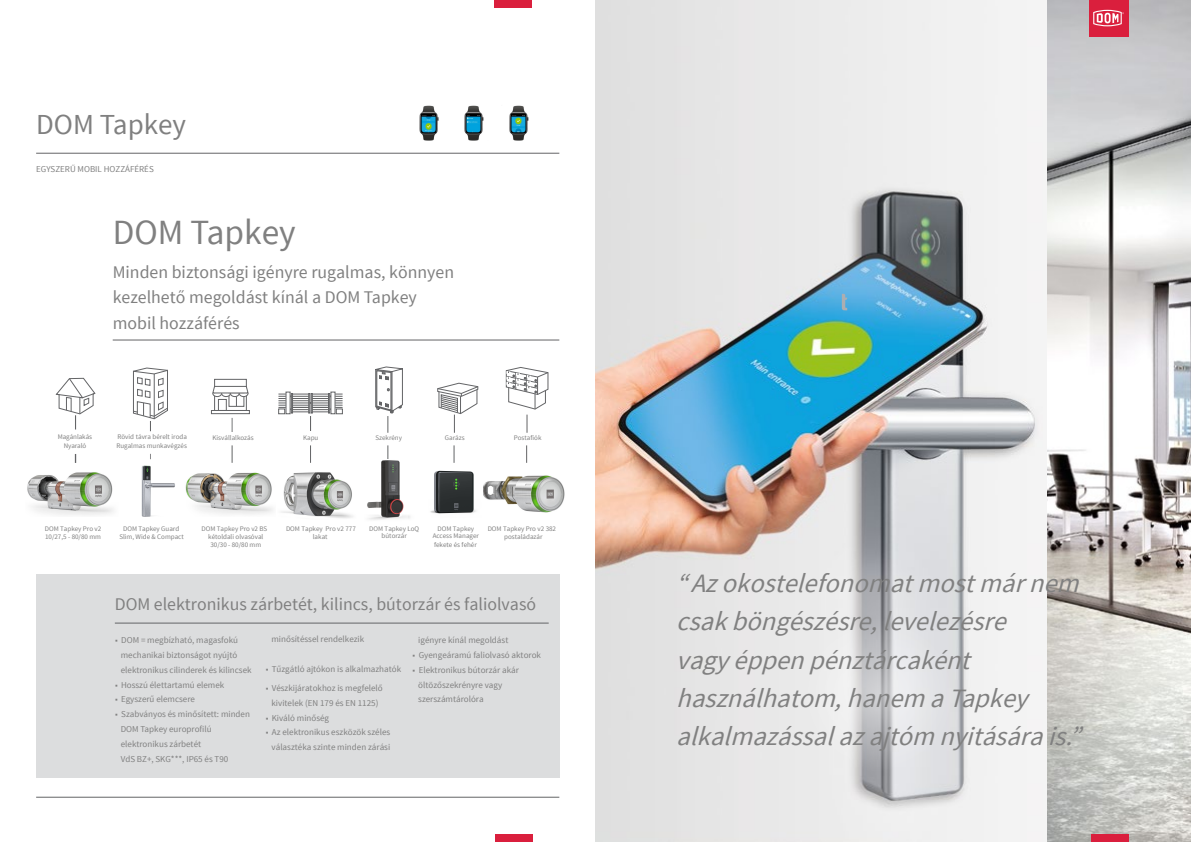
<style>
.page{position:relative;width:1191px;height:842px;background:#fff}
.page>*{position:absolute;margin:0;border:0;box-sizing:border-box;transform-origin:0 0}
.t1{font:35.4px "Source Sans Pro";color:#808080}
.t2{font:29px "Source Sans Pro";color:#808080}
.t3{font:italic 26.5px/38.3px "Source Sans Pro";color:#808080}
.t4{font:17.8px/25.5px "Source Sans Pro";color:#808080}
.t5{font:9px/14.8px "Source Sans Pro";color:#808080}
.t6{font:7px/8px "Source Sans Pro";color:#808080;text-align:center}
</style>
<div class="page">
<img style="left:1046px;top:0;width:145px;height:842px">
<hr style="left:36px;top:797px;width:523px;height:1px;background:#636466">
<hr style="left:36px;top:153px;width:523px;height:1px;background:#636466">
<hr style="left:113px;top:340px;width:446px;height:1px;background:#636466">
<div style="left:36px;top:574px;width:523px;height:204px;background:#dcddde"></div>
<hr style="left:115px;top:623px;width:434px;height:1px;background:#636466">
<div style="left:494px;top:0;width:38px;height:7px;background:#da1f3d"></div>
<div style="left:495px;top:834px;width:38px;height:8px;background:#da1f3d"></div>
<div style="left:1090px;top:834px;width:38px;height:8px;background:#da1f3d"></div>
<div style="left:1089px;top:0;width:39px;height:36px;background:#da1f3d"></div>
<svg style="left:1093px;top:10px;width:31px;height:16px"></svg>
<img style="left:595px;top:0;width:451px;height:842px">
<svg style="left:799px;top:617px;width:156px;height:155px;background:#dadbdd"></svg>
<svg style="left:56px;top:378px;width:39px;height:51px"></svg>
<svg style="left:437px;top:383px;width:41px;height:50px"></svg>
<svg style="left:454px;top:445px;width:1px;height:18px"></svg>
<div style="left:286px;top:392px;width:4px;height:22px;border:1px solid #636466"></div>
<div style="left:331px;top:392px;width:4px;height:22px;border:1px solid #636466"></div>
<svg style="left:278px;top:393px;width:64px;height:38px"></svg>
<svg style="left:310px;top:445px;width:1px;height:18px"></svg>
<svg style="left:232px;top:445px;width:1px;height:18px"></svg>
<svg style="left:388px;top:445px;width:1px;height:14px"></svg>
<svg style="left:375px;top:367px;width:28px;height:66px"></svg>
<img style="left:281px;top:472px;width:72px;height:46px">
<img style="left:185px;top:472px;width:88px;height:42px">
<img style="left:27px;top:472px;width:87px;height:43px">
<svg style="left:506px;top:367px;width:42px;height:42px"></svg>
<svg style="left:527px;top:415px;width:1px;height:18px"></svg>
<svg style="left:526px;top:445px;width:1px;height:18px"></svg>
<svg style="left:232px;top:418px;width:1px;height:14px"></svg>
<div style="left:211px;top:410px;width:38px;height:4px;border:1px solid #636466"></div>
<div style="left:214px;top:379px;width:32px;height:32px;border:1px solid #636466"></div>
<div style="left:218px;top:399px;width:8px;height:12px;border:1px solid #636466"></div>
<svg style="left:212px;top:386px;width:36px;height:20px"></svg>
<svg style="left:133px;top:368px;width:35px;height:63px"></svg>
<img style="left:141px;top:465px;width:34px;height:52px">
<img style="left:367px;top:460px;width:43px;height:60px">
<img style="left:483px;top:475px;width:82px;height:37px">
<img style="left:430px;top:470px;width:46px;height:44px">
<svg style="left:842px;top:294px;width:5px;height:16px"></svg>
<img style="left:419px;top:105px;width:109px;height:35px">
<h2 class="t2" style="left:36px;top:106px;width:151px">DOM Tapkey</h2>
<p class="t5" style="left:36px;top:161px;width:119px">EGYSZERŰ MOBIL HOZZÁFÉRÉS</p>
<h1 class="t1" style="left:113px;top:210px;width:185px">DOM Tapkey</h1>
<h3 class="t4" style="left:113px;top:259px;width:343px">Minden biztonsági igényre rugalmas, könnyen kezelhető megoldást kínál a DOM Tapkey mobil hozzáférés</h3>
<p class="t6" style="left:116px;top:433px;width:72px;line-height:8.5px;text-align:left">Rövid távra bérelt iroda<br>Rugalmas munkavégzés</p>
<p class="t6" style="left:58px;top:433px;width:36px;line-height:8.4px">Magánlakás<br>Nyaraló</p>
<p class="t6" style="left:213px;top:434px;width:43px">Kisvállalkozás</p>
<p class="t6" style="left:303px;top:434px;width:17px">Kapu</p>
<p class="t6" style="left:375px;top:434px;width:28px">Szekrény</p>
<p class="t6" style="left:445px;top:434px;width:21px">Garázs</p>
<p class="t6" style="left:514px;top:434px;width:29px">Postafiók</p>
<p class="t6" style="left:45px;top:525px;width:58px;text-align:left">DOM Tapkey Pro v2<br>10/27,5 - 80/80 mm</p>
<p class="t6" style="left:488px;top:525px;width:70px">DOM Tapkey Pro v2 382 postaládazár</p>
<p class="t6" style="left:119px;top:525px;width:66px">DOM Tapkey Guard<br>Slim, Wide &amp; Compact</p>
<p class="t6" style="left:201px;top:525px;width:67px">DOM Tapkey Pro v2 BS kétoldali olvasóval<br>30/30 - 80/80 mm</p>
<p class="t6" style="left:286px;top:525px;width:71px;line-height:7.3px">DOM Tapkey Pro v2 777 lakat</p>
<p class="t6" style="left:369px;top:525px;width:51px;line-height:7px">DOM Tapkey LoQ bútorzár</p>
<p class="t6" style="left:433px;top:525px;width:48px;line-height:7px">DOM Tapkey<br>Access Manager</p>
<p class="t6" style="left:434px;top:540px;width:44px">fekete és fehér</p>
<h3 class="t4" style="left:115px;top:592px;width:423px">DOM elektronikus zárbetét, kilincs, bútorzár és faliolvasó</h3>
<p class="t5" style="left:121px;top:633px;width:132px;text-indent:-6px">■ DOM = megbízható, magasfokú mechanikai biztonságot nyújtó elektronikus cilinderek és kilincsek</p>
<p class="t5" style="left:115px;top:677px;width:111px">■ Hosszú élettartamú elemek</p>
<p class="t5" style="left:115px;top:692px;width:81px">■ Egyszerű elemcsere</p>
<p class="t5" style="left:121px;top:707px;width:131px;text-indent:-6px">■ Szabványos és minősített: minden<br>DOM Tapkey europrofilú elektronikus zárbetét<br>VdS BZ+, SKG***, IP65 és T90</p>
<p class="t5" style="left:271px;top:632px;width:94px">minősítéssel rendelkezik</p>
<p class="t5" style="left:266px;top:662px;width:137px">■ Tűzgátló ajtókon is alkalmazhatók</p>
<p class="t5" style="left:266px;top:681px;width:118px;text-align:center">■ Vészkijáratokhoz is megfelelő kivitelek (EN 179 és EN 1125)</p>
<p class="t5" style="left:266px;top:710px;width:65px">■ Kiváló minőség</p>
<p class="t5" style="left:266px;top:725px;width:126px;text-align:right">■ Az elektronikus eszközök széles választéka szinte minden zárási</p>
<p class="t5" style="left:418px;top:633px;width:92px">igényre kínál megoldást</p>
<p class="t5" style="left:412px;top:648px;width:130px">■ Gyengeáramú faliolvasó aktorok</p>
<p class="t5" style="left:418px;top:662px;width:102px;text-indent:-6px">■ Elektronikus bútorzár akár öltözőszekrényre vagy szerszámtárolóra</p>
<h3 class="t3" style="left:676px;top:564px;width:414px">“Azokostelefonomatmostmárnem csakböngészésre,levelezésre vagyéppenpénztárcaként használhatom,hanem aTapkey alkalmazássalazajtóm nyitásárais.”</h3>
</div>
